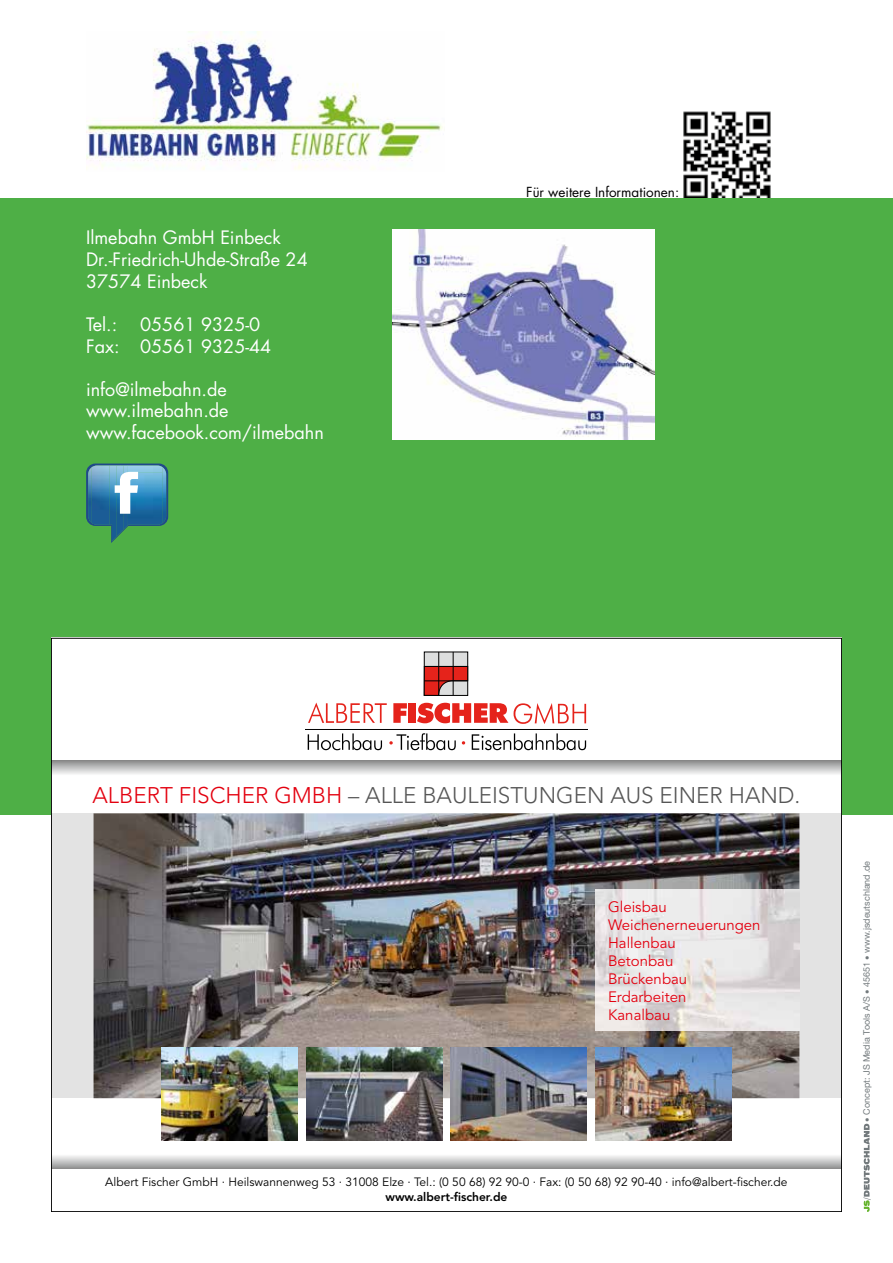
<style>
.page{position:relative;width:893px;height:1263px;background:#fff}
.page>*{position:absolute;margin:0;border:0;box-sizing:border-box;transform-origin:0 0}
.t1{font:300 22.5px "Avenir";color:#565656}
.t2{font:18px/21.6px "Futura Std";color:#fff}
.t3{font:15px/18px "Avenir";color:#e3000f}
.t4{font:13.5px "Futura Std";color:#000}
.t5{font:12px "Avenir";color:#000}
.t6{font:800 12px "Avenir";color:#000}
.t7{font:9px "Helvetica Neue LT Std";color:#72797c}
.s1{color:#e3000f}
</style>
<div class="page">
<div style="left:0;top:198px;width:893px;height:616px;background:#4eaf46"></div>
<svg style="left:863px;top:1124px;width:8px;height:88px"></svg>
<div style="left:51px;top:638px;width:791px;height:574px;background:#fff"></div>
<div style="left:799px;top:813px;width:43px;height:285px;background:#e3e3e3"></div>
<div style="left:51px;top:813px;width:43px;height:285px;background:#e3e3e3"></div>
<img style="left:94px;top:813px;width:705px;height:285px">
<hr style="left:306px;top:729px;width:281px;height:1px;background:#000">
<div style="left:424px;top:652px;width:44px;height:43px;background:#dddede"></div>
<div style="left:424px;top:652px;width:44px;height:44px;border:1px solid #000"></div>
<svg style="left:424px;top:667px;width:44px;height:29px"></svg>
<hr style="left:438px;top:652px;width:1px;height:43px;background:#000">
<hr style="left:424px;top:681px;width:44px;height:1px;background:#000">
<hr style="left:453px;top:652px;width:1px;height:43px;background:#000">
<hr style="left:424px;top:666px;width:44px;height:1px;background:#000">
<svg style="left:308px;top:702px;width:79px;height:21px"></svg>
<svg style="left:514px;top:703px;width:72px;height:21px"></svg>
<svg style="left:393px;top:703px;width:14px;height:20px"></svg>
<div style="left:409px;top:703px;width:7px;height:20px;background:#e5231b"></div>
<svg style="left:417px;top:703px;width:91px;height:20px"></svg>
<svg style="left:308px;top:733px;width:74px;height:17px"></svg>
<svg style="left:472px;top:733px;width:114px;height:17px"></svg>
<svg style="left:389px;top:733px;width:67px;height:17px"></svg>
<img style="left:162px;top:1047px;width:136px;height:94px">
<img style="left:595px;top:890px;width:204px;height:140px">
<svg style="left:53px;top:760px;width:787px;height:14px;background:#bbbcbc"></svg>
<svg style="left:53px;top:1156px;width:787px;height:13px;background:#bfbfbf"></svg>
<img style="left:595px;top:1047px;width:136px;height:94px">
<img style="left:306px;top:1047px;width:136px;height:94px">
<img style="left:451px;top:1047px;width:136px;height:94px">
<img style="left:393px;top:230px;width:261px;height:209px">
<img style="left:683px;top:111px;width:88px;height:87px">
<img style="left:86px;top:32px;width:357px;height:138px">
<svg style="left:86px;top:463px;width:82px;height:80px"></svg>
<p class="t2" style="left:86px;top:227px;width:223px">Ilmebahn GmbH Einbeck<br>Dr.-Friedrich-Uhde-Straße 24<br>37574 Einbeck</p>
<p class="t2" style="left:86px;top:314px;width:33px">Tel.:</p>
<p class="t2" style="left:86px;top:314px;width:187px;text-indent:54px">05561 9325-0<br>Fax: 05561 9325-44</p>
<p class="t2" style="left:86px;top:378px;width:239px">info@ilmebahn.de www.ilmebahn.de www.facebook.com/ilmebahn</p>
<p class="t4" style="left:526px;top:184px;width:154px">Für weitere Informationen:</p>
<p class="t1" style="left:93px;top:782px;width:709px"><span class="s1">ALBERT FISCHER GMBH</span> – ALLE BAULEISTUNGEN AUS EINER HAND.</p>
<p class="t3" style="left:608px;top:898px;width:154px">Gleisbau<br>Weichenerneuerungen<br>Hallenbau<br>Betonbau<br>Brückenbau<br>Erdarbeiten<br>Kanalbau</p>
<p class="t5" style="left:105px;top:1175px;width:684px">Albert Fischer GmbH · Heilswannenweg 53 · 31008 Elze · Tel.: (0 50 68) 92 90-0 · Fax: (0 50 68) 92 90-40 · info@albert-fischer.de</p>
<p class="t6" style="left:385px;top:1189px;width:124px">www.albert-fischer.de</p>
<p class="t7" style="left:861px;top:1121px;width:262px;rotate:-90deg">• Concept: JS Media Tools A/S • 45651 • www.jsdeutschland.de</p>
</div>
